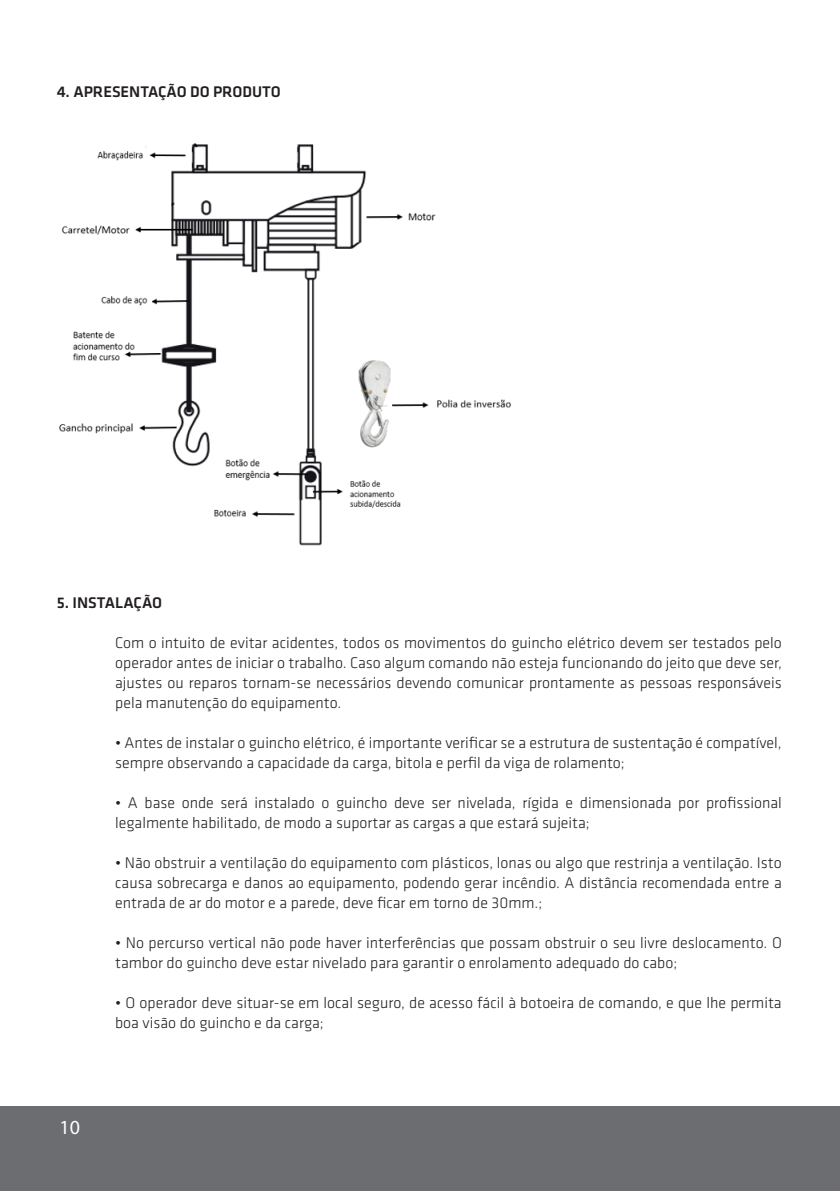
<style>
.page{position:relative;width:840px;height:1191px;background:#fff}
.page>*{position:absolute;margin:0;border:0;box-sizing:border-box;transform-origin:0 0}
.t1{font:20px "Myriad Pro";color:#fff}
.texto{font:300 16px/20px "Klavika";color:#231f20}
.texto-2{font:500 16px "Klavika";color:#231f20}
</style>
<div class="page">
<div style="left:0;top:1106px;width:839px;height:85px;background:#6c6d70"></div>
<img style="left:59px;top:143px;width:452px;height:403px">
<p class="texto-2" style="left:57px;top:83px;width:225px">4. APRESENTAÇÃO DO PRODUTO</p>
<p class="texto-2" style="left:57px;top:593px;width:107px">5. INSTALAÇÃO</p>
<p class="texto" style="left:115px;top:633px;width:667px;text-align:justify">Com o intuito de evitar acidentes, todos os movimentos do guincho elétrico devem ser testados pelo operador antes de iniciar o trabalho. Caso algum comando não esteja funcionando do jeito que deve ser, ajustes ou reparos tornam-se necessários devendo comunicar prontamente as pessoas responsáveis pela manutenção do equipamento.</p>
<p class="texto" style="left:115px;top:733px;width:667px">• Antes de instalar o guincho elétrico, é importante verificar se a estrutura de sustentação é compatível, sempre observando a capacidade da carga, bitola e perfil da viga de rolamento;</p>
<p class="texto" style="left:115px;top:793px;width:667px">• A base onde será instalado o guincho deve ser nivelada, rígida e dimensionada por profissional legalmente habilitado, de modo a suportar as cargas a que estará sujeita;</p>
<p class="texto" style="left:115px;top:853px;width:667px;text-align:justify">• Não obstruir a ventilação do equipamento com plásticos, lonas ou algo que restrinja a ventilação. Isto causa sobrecarga e danos ao equipamento, podendo gerar incêndio. A distância recomendada entre a entrada de ar do motor e a parede, deve ficar em torno de 30mm.;</p>
<p class="texto" style="left:115px;top:933px;width:667px">• No percurso vertical não pode haver interferências que possam obstruir o seu livre deslocamento. O tambor do guincho deve estar nivelado para garantir o enrolamento adequado do cabo;</p>
<p class="texto" style="left:115px;top:993px;width:667px">• O operador deve situar-se em local seguro, de acesso fácil à botoeira de comando, e que lhe permita boa visão do guincho e da carga;</p>
<p class="t1" style="left:60px;top:1114px;width:22px">10</p>
</div>
